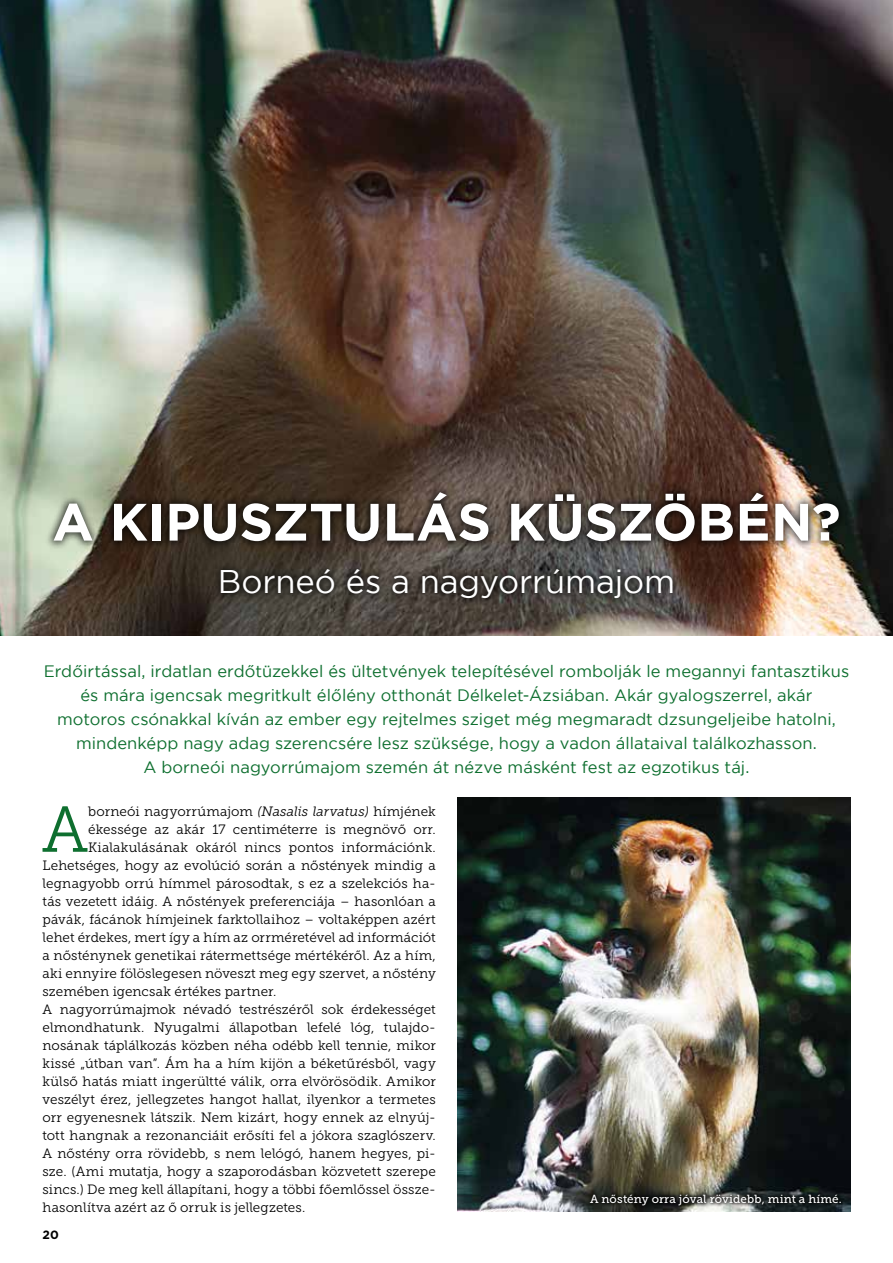
<style>
.page{position:relative;width:893px;height:1263px;background:#fff}
.page>*{position:absolute;margin:0;border:0;box-sizing:border-box;transform-origin:0 0}
.t1{font:64.65px "Museo Slab 300";color:#0e6f2f}
.t2{font:700 52.5px "Gotham";letter-spacing:-.005em;color:#fff}
.t3{font:32.7px "Gotham";letter-spacing:-.005em;color:#fff}
.t4{font:16.5px/24px "Gotham";letter-spacing:.005em;color:#0e6f2f;text-align:center}
.t5{font:13.5px "Museo Slab 300";letter-spacing:.005em;color:#000}
.t6{font:700 12px "Gotham";color:#000}
.t7{font:11.7px "Museo Slab 500";letter-spacing:.01em;color:#fff}
.s1{font-style:italic}
</style>
<div class="page">
<img style="left:0;top:0;width:893px;height:636px">
<div style="left:213px;top:562px;width:467px;height:45px;background:#000;opacity:.75"></div>
<div style="left:45px;top:484px;width:803px;height:66px;background:#000;opacity:.75"></div>
<img style="left:457px;top:798px;width:393px;height:414px">
<div style="left:585px;top:1190px;width:261px;height:20px;background:#000;opacity:.75"></div>
<h2 class="t2" style="left:52px;top:487px;width:790px">A KIPUSZTULÁS KÜSZÖBÉN?</h2>
<h3 class="t3" style="left:218px;top:563px;width:459px">Borneó és a nagyorrúmajom</h3>
<p class="t4" style="left:44px;top:659px;width:807px">Erdőirtással, irdatlan erdőtüzekkel és ültetvények telepítésével rombolják le megannyi fantasztikus és mára igencsak megritkult élőlény otthonát Délkelet-Ázsiában. Akár gyalogszerrel, akár<br>motoros csónakkal kíván az ember egy rejtelmes sziget még megmaradt dzsungeljeibe hatolni, mindenképp nagy adag szerencsére lesz szüksége, hogy a vadon állataival találkozhasson.<br>A borneói nagyorrúmajom szemén át nézve másként fest az egzotikus táj.</p>
<h1 class="t1" style="left:42px;top:794px;width:48px">A</h1>
<p class="t5" style="left:88px;top:804px;width:349px">borneói nagyorrúmajom <span class="s1">(Nasalis larvatus)</span> hímjének</p>
<p class="t5" style="left:88px;top:822px;width:349px">ékessége az akár 17 centiméterre is megnövő orr.</p>
<p class="t5" style="left:88px;top:840px;width:349px">Kialakulásának okáról nincs pontos információnk.</p>
<p class="t5" style="left:43px;top:858px;width:395px">Lehetséges, hogy az evolúció során a nőstények mindig a</p>
<p class="t5" style="left:43px;top:876px;width:395px">legnagyobb orrú hímmel párosodtak, s ez a szelekciós ha-</p>
<p class="t5" style="left:43px;top:894px;width:395px">tás vezetett idáig. A nőstények preferenciája – hasonlóan a</p>
<p class="t5" style="left:43px;top:912px;width:395px">pávák, fácánok hímjeinek farktollaihoz – voltaképpen azért</p>
<p class="t5" style="left:43px;top:930px;width:395px">lehet érdekes, mert így a hím az orrméretével ad információt</p>
<p class="t5" style="left:43px;top:948px;width:395px">a nősténynek genetikai rátermettsége mértékéről. Az a hím,</p>
<p class="t5" style="left:43px;top:966px;width:395px">aki ennyire fölöslegesen növeszt meg egy szervet, a nőstény</p>
<p class="t5" style="left:43px;top:984px;width:235px">szemében igencsak értékes partner.</p>
<p class="t5" style="left:43px;top:1002px;width:395px">A nagyorrúmajmok névadó testrészéről sok érdekességet</p>
<p class="t5" style="left:43px;top:1020px;width:395px">elmondhatunk. Nyugalmi állapotban lefelé lóg, tulajdo-</p>
<p class="t5" style="left:43px;top:1038px;width:395px">nosának táplálkozás közben néha odébb kell tennie, mikor</p>
<p class="t5" style="left:43px;top:1056px;width:395px">kissé „útban van”. Ám ha a hím kijön a béketűrésből, vagy</p>
<p class="t5" style="left:43px;top:1074px;width:395px">külső hatás miatt ingerültté válik, orra elvörösödik. Amikor</p>
<p class="t5" style="left:43px;top:1092px;width:395px">veszélyt érez, jellegzetes hangot hallat, ilyenkor a termetes</p>
<p class="t5" style="left:43px;top:1110px;width:395px">orr egyenesnek látszik. Nem kizárt, hogy ennek az elnyúj-</p>
<p class="t5" style="left:43px;top:1128px;width:395px">tott hangnak a rezonanciáit erősíti fel a jókora szaglószerv.</p>
<p class="t5" style="left:43px;top:1146px;width:395px">A nőstény orra rövidebb, s nem lelógó, hanem hegyes, pi-</p>
<p class="t5" style="left:43px;top:1164px;width:395px">sze. (Ami mutatja, hogy a szaporodásban közvetett szerepe</p>
<p class="t5" style="left:43px;top:1182px;width:395px">sincs.) De meg kell állapítani, hogy a többi főemlőssel össze-</p>
<p class="t5" style="left:43px;top:1200px;width:264px">hasonlítva azért az ő orruk is jellegzetes.</p>
<p class="t6" style="left:43px;top:1226px;width:18px">20</p>
<p class="t7" style="left:590px;top:1193px;width:253px">A nőstény orra jóval rövidebb, mint a hímé.</p>
</div>
